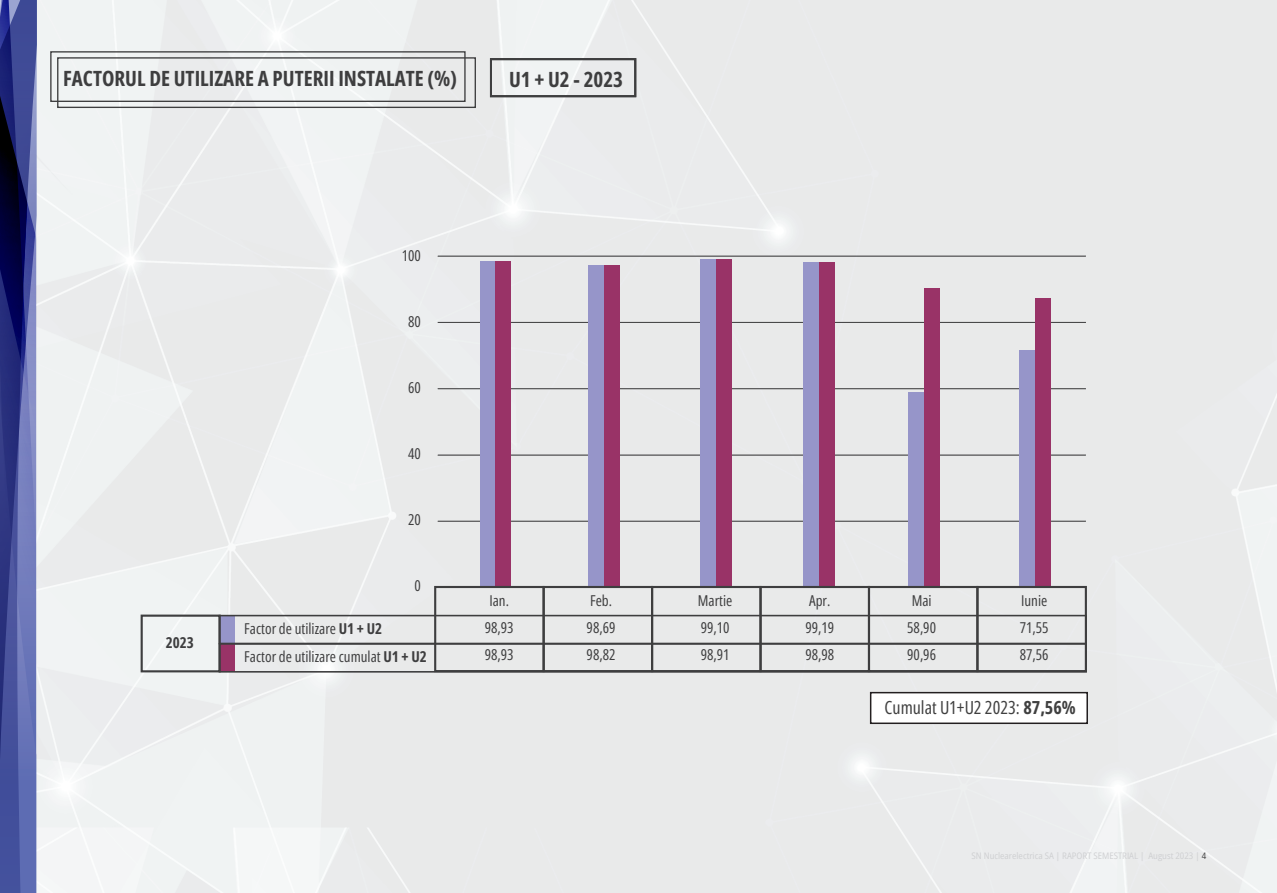
<style>
.page{position:relative;width:1277px;height:893px;background:#fff}
.page>*{position:absolute;margin:0;border:0;box-sizing:border-box;transform-origin:0 0}
.t1{font:700 21px "Open Sans Condensed";color:#3e3e3f}
.t2{font:18px "Open Sans Condensed";color:#404040}
.t3{font:15px/27px "Open Sans Condensed";color:#3e3e3f}
.t4{font:700 15px "Open Sans Condensed";color:#3e3e3f}
.s1{font-weight:700}
</style>
<div class="page">
<img style="left:36px;top:0;width:1241px;height:893px">
<div style="left:50px;top:51px;width:416px;height:51px;border:1px solid #3e3e3f"></div>
<div style="left:57px;top:57px;width:419px;height:51px;border:1px solid #3e3e3f"></div>
<hr style="left:438px;top:521px;width:648px;height:1px;background:#3e3e3f">
<hr style="left:438px;top:455px;width:648px;height:1px;background:#3e3e3f">
<hr style="left:438px;top:388px;width:648px;height:1px;background:#3e3e3f">
<hr style="left:438px;top:322px;width:648px;height:1px;background:#3e3e3f">
<hr style="left:438px;top:256px;width:648px;height:1px;background:#3e3e3f">
<div style="left:480px;top:261px;width:15px;height:325px;background:#9695c9"></div>
<div style="left:495px;top:261px;width:16px;height:325px;background:#993367"></div>
<div style="left:588px;top:265px;width:15px;height:321px;background:#9695c9"></div>
<div style="left:604px;top:265px;width:16px;height:321px;background:#993367"></div>
<div style="left:700px;top:259px;width:16px;height:327px;background:#9695c9"></div>
<div style="left:716px;top:259px;width:15px;height:327px;background:#993367"></div>
<div style="left:803px;top:262px;width:15px;height:324px;background:#9695c9"></div>
<div style="left:819px;top:262px;width:16px;height:324px;background:#993367"></div>
<div style="left:908px;top:392px;width:15px;height:194px;background:#9695c9"></div>
<div style="left:924px;top:288px;width:16px;height:298px;background:#993367"></div>
<div style="left:1019px;top:351px;width:15px;height:235px;background:#9695c9"></div>
<div style="left:1035px;top:298px;width:16px;height:288px;background:#993367"></div>
<div style="left:219px;top:616px;width:15px;height:27px;background:#9695c9"></div>
<div style="left:219px;top:615px;width:868px;height:29px;border:2px solid #3e3e3f"></div>
<div style="left:219px;top:644px;width:15px;height:28px;background:#993367"></div>
<div style="left:219px;top:643px;width:868px;height:30px;border:2px solid #3e3e3f"></div>
<div style="left:434px;top:586px;width:111px;height:86px;border:2px solid #3e3e3f"></div>
<div style="left:542px;top:586px;width:111px;height:86px;border:2px solid #3e3e3f"></div>
<div style="left:651px;top:586px;width:110px;height:86px;border:2px solid #3e3e3f"></div>
<div style="left:759px;top:586px;width:111px;height:86px;border:2px solid #3e3e3f"></div>
<div style="left:868px;top:586px;width:110px;height:86px;border:2px solid #3e3e3f"></div>
<div style="left:976px;top:586px;width:111px;height:86px;border:2px solid #3e3e3f"></div>
<div style="left:141px;top:615px;width:80px;height:57px;border:2px solid #3e3e3f"></div>
<div style="left:490px;top:58px;width:146px;height:39px;border:2px solid #3e3e3f"></div>
<div style="left:870px;top:692px;width:218px;height:32px;background:#fff;border:2px solid #231f20"></div>
<svg style="left:0;top:0;width:36px;height:893px;background:#3f488e"></svg>
<h1 class="t1" style="left:63px;top:64px;width:395px">FACTORUL DE UTILIZARE A PUTERII INSTALATE (%)</h1>
<h1 class="t1" style="left:509px;top:65px;width:116px">U1 + U2 - 2023</h1>
<p class="t4" style="left:166px;top:632px;width:30px">2023</p>
<p class="t3" style="left:402px;top:242px;width:21px">100</p>
<p class="t3" style="left:408px;top:308px;width:14px">80</p>
<p class="t3" style="left:408px;top:374px;width:14px">60</p>
<p class="t3" style="left:408px;top:440px;width:14px">40</p>
<p class="t3" style="left:408px;top:506px;width:14px">20</p>
<p class="t3" style="left:414px;top:572px;width:8px">0</p>
<p class="t3" style="left:244px;top:614px;width:184px;line-height:27.8px">Factor de utilizare <span class="s1">U1 + U2<br></span>Factor de utilizare cumulat <span class="s1">U1 + U2</span></p>
<p class="t3" style="left:485px;top:586px;width:30px;text-align:center">Ian.<br>98,93<br>98,93</p>
<p class="t3" style="left:587px;top:586px;width:30px">Feb.<br>98,69<br>98,82</p>
<p class="t3" style="left:698px;top:586px;width:36px">Martie<br>99,10<br>98,91</p>
<p class="t3" style="left:805px;top:586px;width:30px">Apr.<br>99,19<br>98,98</p>
<p class="t3" style="left:907px;top:586px;width:30px">Mai<br>58,90<br>90,96</p>
<p class="t3" style="left:1020px;top:586px;width:30px;text-align:justify">Iunie 71,55<br>87,56</p>
<p class="t2" style="left:884px;top:695px;width:193px">Cumulat U1+U2 2023: <span class="s1">87,56%</span></p>
</div>
